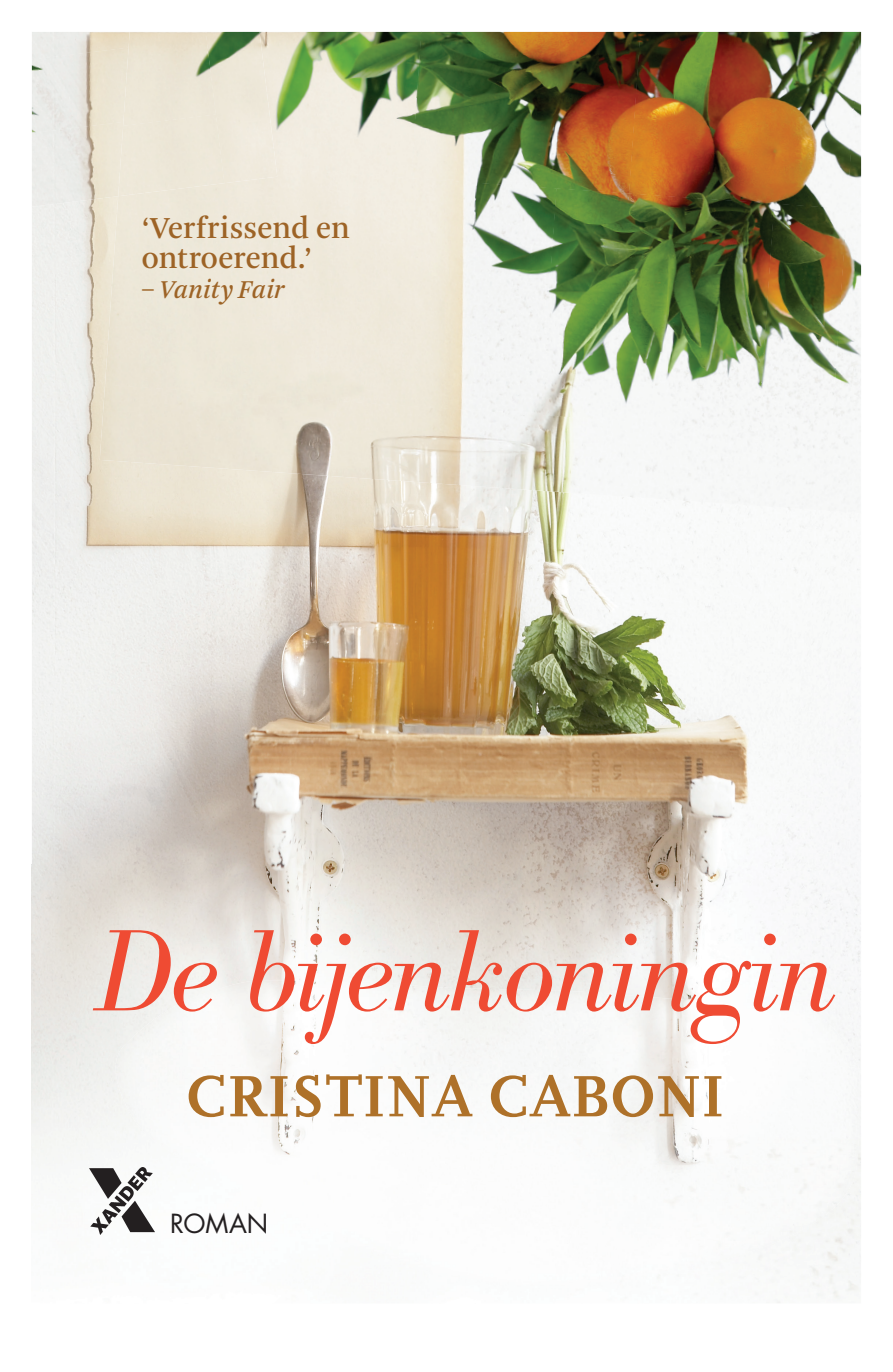
<style>
.page{position:relative;width:893px;height:1372px;background:#fff}
.page>*{position:absolute;margin:0;border:0;box-sizing:border-box;transform-origin:0 0}
.t1{font:italic 300 120.15px "Bodoni Ant";letter-spacing:-.03em;color:#ef4b33}
.t2{font:700 60.75px "Scala OT";letter-spacing:.01em;color:#ae7129}
.t3{font:31.95px/29.9px "Arnhem";letter-spacing:-.015em;color:#9d6326}
.t4{font:italic 27px "Arnhem";letter-spacing:-.01em;color:#9d6326}
.t5{font:25.65px "Futura Std";letter-spacing:-.005em;color:#231f20}
</style>
<div class="page">
<img style="left:39px;top:206px;width:822px;height:1097px">
<img style="left:107px;top:980px;width:752px;height:185px">
<img style="left:194px;top:1164px;width:663px;height:63px">
<img style="left:303px;top:1226px;width:505px;height:62px">
<img style="left:277px;top:32px;width:134px;height:141px">
<img style="left:411px;top:32px;width:218px;height:156px">
<img style="left:629px;top:32px;width:197px;height:171px">
<img style="left:826px;top:32px;width:35px;height:481px">
<div style="left:105px;top:169px;width:234px;height:215px;background:#eee8d9"></div>
<img style="left:322px;top:173px;width:235px;height:211px">
<img style="left:540px;top:188px;width:234px;height:196px">
<img style="left:753px;top:203px;width:94px;height:307px">
<img style="left:100px;top:384px;width:658px;height:121px">
<img style="left:90px;top:1166px;width:64px;height:68px">
<img style="left:32px;top:32px;width:7px;height:1132px">
<img style="left:39px;top:32px;width:84px;height:15px">
<img style="left:39px;top:47px;width:84px;height:75px">
<img style="left:39px;top:122px;width:84px;height:84px">
<img style="left:123px;top:32px;width:83px;height:82px">
<img style="left:206px;top:32px;width:71px;height:151px">
<div style="left:118px;top:114px;width:106px;height:82px;background:#ede8d9"></div>
<hr style="left:32px;top:1306px;width:1px;height:32px;background:#000">
<hr style="left:887px;top:1306px;width:1px;height:32px;background:#000">
<p class="t3" style="left:141px;top:213px;width:210px">‘Verfrissend en ontroerend.’</p>
<p class="t4" style="left:141px;top:274px;width:145px">– Vanity Fair</p>
<h1 class="t1" style="left:94px;top:907px;width:742px">De bijenkoningin</h1>
<h2 class="t2" style="left:186px;top:1062px;width:540px">CRISTINA CABONI</h2>
<p class="t5" style="left:170px;top:1207px;width:99px">ROMAN</p>
</div>
